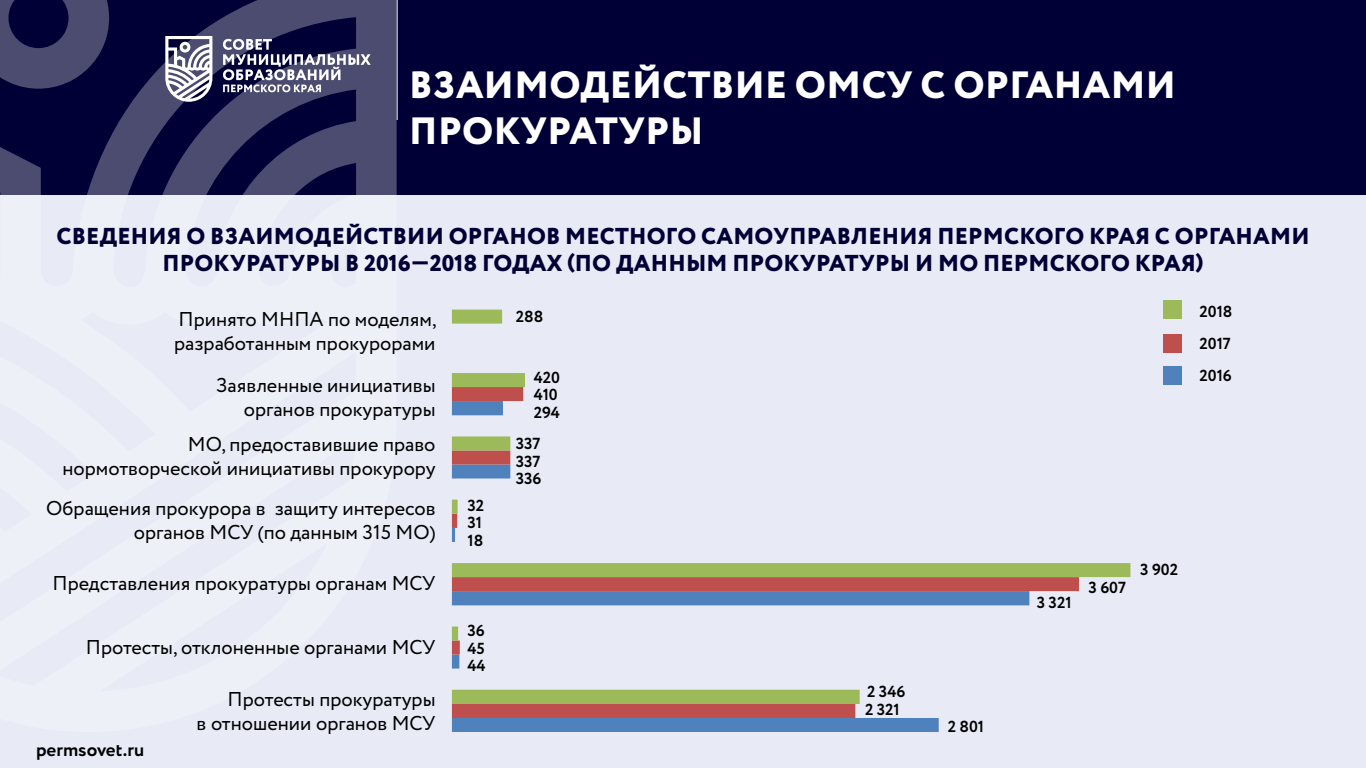
<style>
.page{position:relative;width:1366px;height:768px;background:#fff}
.page>*{position:absolute;margin:0;border:0;box-sizing:border-box;transform-origin:0 0}
.t1{font:800 38px/45.6px "Circe";letter-spacing:.01em;color:#fff}
.t2{font:800 23px/27.6px "Circe";letter-spacing:.01em;color:#000036;text-align:center}
.t3{font:20px/24px "Circe";color:#000;text-align:right}
.t4{font:700 19px "Circe";color:#000}
.t5{font:700 16px/32px "Circe";color:#000;text-align:justify}
</style>
<div class="page">
<div style="left:0;top:195px;width:1366px;height:573px;background:#e8eaf6"></div>
<div style="left:0;top:0;width:1366px;height:195px;background:#000036"></div>
<svg style="left:0;top:0;width:397px;height:195px;fill:#47476d"></svg>
<svg style="left:165px;top:36px;width:206px;height:66px"></svg>
<hr style="left:397px;top:0;width:1px;height:120px;background:#fff">
<div style="left:452px;top:718px;width:487px;height:14px;background:#4f82bd"></div>
<div style="left:452px;top:704px;width:404px;height:14px;background:#bf4f4d"></div>
<svg style="left:452px;top:310px;width:678px;height:394px"></svg>
<div style="left:1163px;top:300px;width:19px;height:19px;background:#9cba59"></div>
<div style="left:1163px;top:334px;width:19px;height:19px;background:#bf4f4d"></div>
<div style="left:1163px;top:366px;width:19px;height:19px;background:#4f82bd"></div>
<h1 class="t1" style="left:409px;top:65px;width:768px">ВЗАИМОДЕЙСТВИЕ ОМСУ С ОРГАНАМИ<br>ПРОКУРАТУРЫ</h1>
<p class="t2" style="left:57px;top:223px;width:1255px">СВЕДЕНИЯ О ВЗАИМОДЕЙСТВИИ ОРГАНОВ МЕСТНОГО САМОУПРАВЛЕНИЯ ПЕРМСКОГО КРАЯ С ОРГАНАМИ<br>ПРОКУРАТУРЫ В 2016—2018 ГОДАХ (ПО ДАННЫМ ПРОКУРАТУРЫ И МО ПЕРМСКОГО КРАЯ)</p>
<p class="t3" style="left:174px;top:308px;width:264px;text-align:left">Принято МНПА по моделям, разработанным прокурорами</p>
<p class="t3" style="left:216px;top:374px;width:221px">Заявленные инициативы органов прокуратуры</p>
<p class="t3" style="left:62px;top:433px;width:375px">МО, предоставившие право нормотворческой инициативы прокурору</p>
<p class="t3" style="left:46px;top:497px;width:391px">Обращения прокурора в защиту интересов органов МСУ (по данным 315 МО)</p>
<p class="t3" style="left:53px;top:572px;width:384px">Представления прокуратуры органам МСУ</p>
<p class="t5" style="left:1200px;top:296px;width:35px">2018<br>2017<br>2016</p>
<p class="t5" style="left:516px;top:302px;width:29px">288</p>
<p class="t5" style="left:534px;top:362px;width:28px">420</p>
<p class="t5" style="left:534px;top:379px;width:26px">410</p>
<p class="t5" style="left:534px;top:397px;width:28px">294</p>
<p class="t5" style="left:516px;top:428px;width:26px">337</p>
<p class="t5" style="left:516px;top:446px;width:26px">337</p>
<p class="t5" style="left:516px;top:463px;width:27px">336</p>
<p class="t5" style="left:467px;top:490px;width:18px">32</p>
<p class="t5" style="left:467px;top:508px;width:16px">31</p>
<p class="t5" style="left:467px;top:525px;width:17px">18</p>
<p class="t5" style="left:1140px;top:555px;width:39px">3 902</p>
<p class="t5" style="left:1088px;top:572px;width:39px">3 607</p>
<p class="t3" style="left:86px;top:635px;width:351px">Протесты, отклоненные органами МСУ</p>
<p class="t3" style="left:197px;top:688px;width:240px">Протесты прокуратуры<br>в отношении органов МСУ</p>
<p class="t4" style="left:36px;top:737px;width:110px">permsovet.ru</p>
<p class="t5" style="left:467px;top:616px;width:19px">36</p>
<p class="t5" style="left:467px;top:633px;width:19px">45</p>
<p class="t5" style="left:467px;top:650px;width:20px">44</p>
<p class="t5" style="left:867px;top:676px;width:40px">2 346</p>
<p class="t5" style="left:865px;top:694px;width:36px">2 321</p>
<p class="t5" style="left:948px;top:711px;width:38px">2 801</p>
<p class="t5" style="left:1037px;top:587px;width:36px">3 321</p>
</div>
